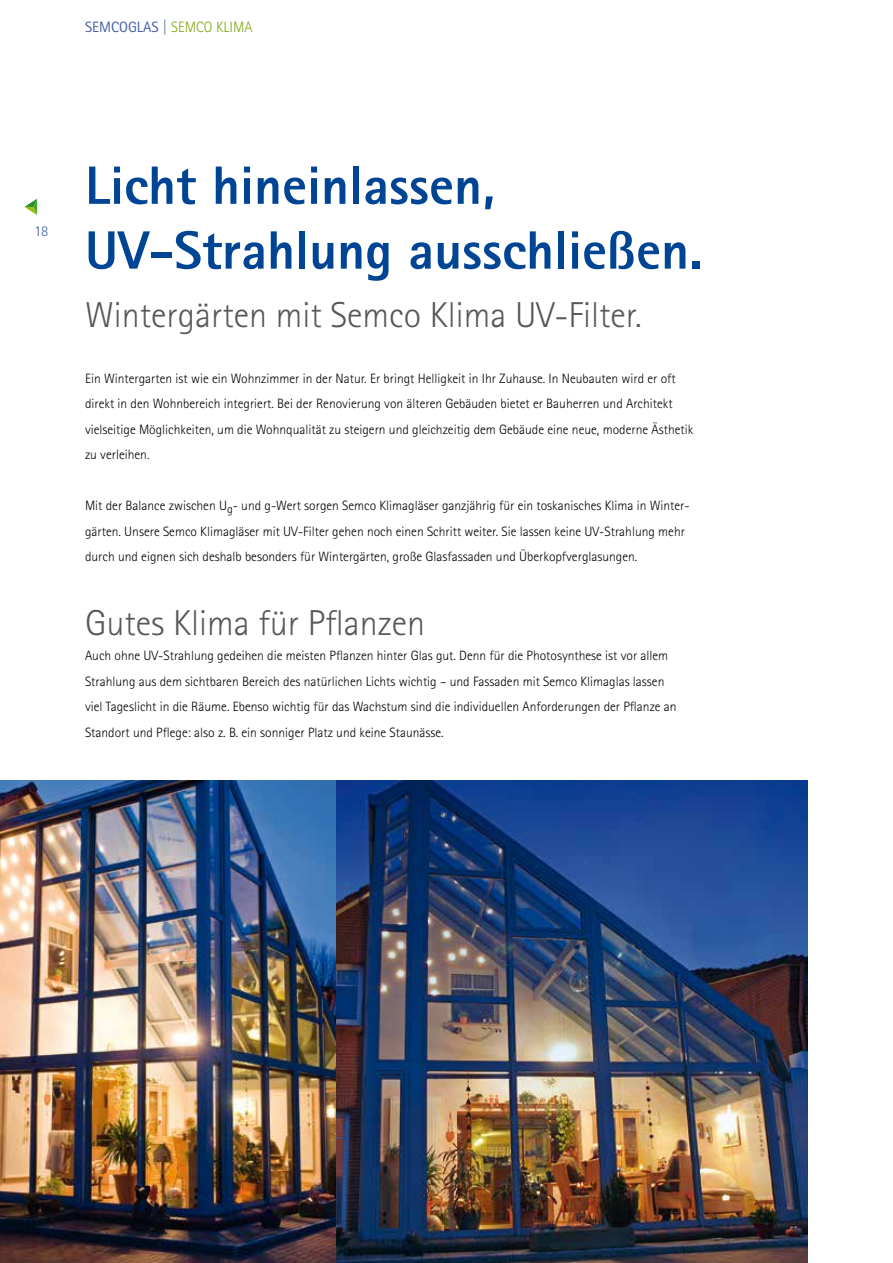
<style>
.page{position:relative;width:893px;height:1263px;background:#fff}
.page>*{position:absolute;margin:0;border:0;box-sizing:border-box;transform-origin:0 0}
.t1{font:800 54px/64.8px "Rotis Sans Serif Std";color:#004494}
.t2{font:300 36px "Rotis Sans Serif Std";color:#58585a}
.t3{font:300 15px "Rotis Sans Serif Std";color:#80a915}
.t4{font:300 15px "Rotis Sans Serif Std";color:#4460a5}
.t5{font:300 13.5px/25.5px "Rotis Sans Serif Std";color:#000}
.s1{font-weight:400;color:#4460a5}
.s2{color:#4460a5}
</style>
<div class="page">
<svg style="left:24px;top:199px;width:13px;height:16px"></svg>
<img style="left:0;top:780px;width:808px;height:483px">
<p class="t3" style="left:85px;top:18px;width:169px"><span class="s1">SEMCOGLAS</span> <span class="s2">|</span> SEMCO KLIMA</p>
<p class="t4" style="left:34px;top:222px;width:16px">18</p>
<h1 class="t1" style="left:85px;top:152px;width:619px">Licht hineinlassen,<br>UV-Strahlung ausschließen.</h1>
<h2 class="t2" style="left:85px;top:294px;width:558px">Wintergärten mit Semco Klima UV-Filter.</h2>
<p class="t5" style="left:85px;top:365px;width:610px">Ein Wintergarten ist wie ein Wohnzimmer in der Natur. Er bringt Helligkeit in Ihr Zuhause. In Neubauten wird er oft direkt in den Wohnbereich integriert. Bei der Renovierung von älteren Gebäuden bietet er Bauherren und Architekt vielseitige Möglichkeiten, um die Wohnqualität zu steigern und gleichzeitig dem Gebäude eine neue, moderne Ästhetik zu verleihen.</p>
<p class="t5" style="left:85px;top:493px;width:606px">Mit der Balance zwischen U<sub>g</sub>- und g-Wert sorgen Semco Klimagläser ganzjährig für ein toskanisches Klima in Winter&shy;gärten. Unsere Semco Klimagläser mit UV-Filter gehen noch einen Schritt weiter. Sie lassen keine UV-Strahlung mehr durch und eignen sich deshalb besonders für Wintergärten, große Glasfassaden und Überkopfverglasungen.</p>
<h2 class="t2" style="left:85px;top:602px;width:342px">Gutes Klima für Pflanzen</h2>
<p class="t5" style="left:85px;top:643px;width:593px">Auch ohne UV-Strahlung gedeihen die meisten Pflanzen hinter Glas gut. Denn für die Photosynthese ist vor allem Strahlung aus dem sichtbaren Bereich des natürlichen Lichts wichtig – und Fassaden mit Semco Klimaglas lassen viel Tageslicht in die Räume. Ebenso wichtig für das Wachstum sind die individuellen Anforderungen der Pflanze an Standort und Pflege: also z. B. ein sonniger Platz und keine Staunässe.</p>
</div>
